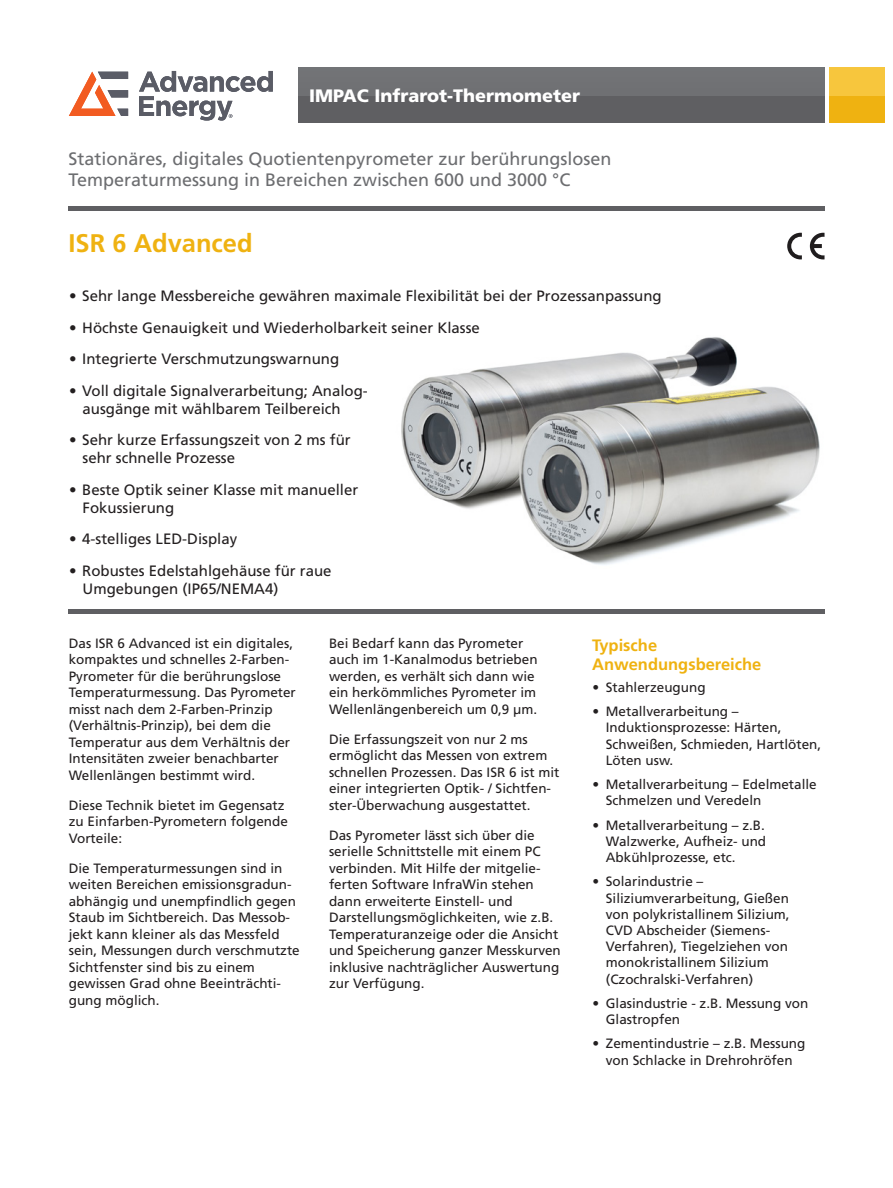
<style>
.page{position:relative;width:893px;height:1188px;background:#fff}
.page>*{position:absolute;margin:0;border:0;box-sizing:border-box;transform-origin:0 0}
.Sub_Heading_2{font:700 25.5px "Frutiger";color:#efb211}
.Sub_Heading_1__Gray{font:18px/21px "Frutiger";color:#6c6d70}
.t1{font:900 18px "Frutiger";color:#fff}
.Bullet_List_Heading{font:700 16.5px/19.8px "Frutiger";color:#efb211}
.t2{font:15px/18px "Frutiger";color:#231f20}
.Column_Text{font:13.5px/16.5px "Frutiger";color:#231f20}
</style>
<div class="page">
<div style="left:298px;top:68px;width:527px;height:55px;background:linear-gradient(to right,#68686b,#68686b)"></div>
<svg style="left:829px;top:68px;width:55px;height:55px;background:#f3bc27"></svg>
<div style="left:68px;top:206px;width:756px;height:5px;background:#5f5f62"></div>
<div style="left:68px;top:609px;width:756px;height:5px;background:#5f5f62"></div>
<svg style="left:787px;top:233px;width:15px;height:26px"></svg>
<svg style="left:810px;top:233px;width:14px;height:26px"></svg>
<img style="left:401px;top:337px;width:419px;height:228px">
<svg style="left:69px;top:72px;width:59px;height:44px"></svg>
<svg style="left:139px;top:71px;width:134px;height:50px"></svg>
<h2 class="t1" style="left:309px;top:85px;width:272px">IMPAC Infrarot-Thermometer</h2>
<p class="Sub_Heading_1__Gray" style="left:68px;top:148px;width:545px">Stationäres, digitales Quotientenpyrometer zur berührungslosen<br>Temperaturmessung in Bereichen zwischen 600 und 3000 °C</p>
<p class="Sub_Heading_2" style="left:68px;top:228px;width:186px">ISR 6 Advanced</p>
<p class="t2" style="left:69px;top:287px;width:594px">• Sehr lange Messbereiche gewähren maximale Flexibilität bei der Prozessanpassung</p>
<p class="t2" style="left:69px;top:318px;width:412px">• Höchste Genauigkeit und Wiederholbarkeit seiner Klasse</p>
<p class="t2" style="left:69px;top:350px;width:272px">• Integrierte Verschmutzungswarnung</p>
<p class="t2" style="left:83px;top:381px;width:287px;text-indent:-14px">• Voll digitale Signalverarbeitung; Analog&shy;ausgänge mit wählbarem Teilbereich</p>
<p class="t2" style="left:83px;top:431px;width:270px;text-indent:-14px">• Sehr kurze Erfassungszeit von 2 ms für sehr schnelle Prozesse</p>
<p class="t2" style="left:83px;top:480px;width:277px;text-indent:-14px">• Beste Optik seiner Klasse mit manueller<br>Fokussierung</p>
<p class="t2" style="left:69px;top:530px;width:170px">• 4-stelliges LED-Display</p>
<p class="t2" style="left:83px;top:561px;width:250px;text-indent:-14px">• Robustes Edelstahlgehäuse für raue<br>Umgebungen (IP65/NEMA4)</p>
<p class="Column_Text" style="left:69px;top:635px;width:229px">Das ISR 6 Advanced ist ein digitales, kompaktes und schnelles 2-Farben-Pyrometer für die berührungslose Temperaturmessung. Das Pyrometer misst nach dem 2-Farben-Prinzip (Verhältnis-Prinzip), bei dem die Temperatur aus dem Verhältnis der Intensitäten zweier benachbarter Wellenlängen bestimmt wird.</p>
<p class="Column_Text" style="left:69px;top:797px;width:221px">Diese Technik bietet im Gegensatz zu Einfarben-Pyrometern folgende<br>Vorteile:</p>
<p class="Column_Text" style="left:69px;top:860px;width:233px">Die Temperaturmessungen sind in weiten Bereichen emissionsgradun&shy;abhängig und unempfindlich gegen<br>Staub im Sichtbereich. Das Messob&shy;jekt kann kleiner als das Messfeld sein, Messungen durch verschmutzte<br>Sichtfenster sind bis zu einem gewissen Grad ohne Beeinträchti&shy;gung möglich.</p>
<p class="Column_Text" style="left:329px;top:635px;width:210px">Bei Bedarf kann das Pyrometer auch im 1-Kanalmodus betrieben werden, es verhält sich dann wie ein herkömmliches Pyrometer im<br>Wellenlängenbereich um 0,9 µm.</p>
<p class="Column_Text" style="left:329px;top:731px;width:232px">Die Erfassungszeit von nur 2 ms ermöglicht das Messen von extrem schnellen Prozessen. Das ISR 6 ist mit einer integrierten Optik- / Sichtfen&shy;ster-Überwachung ausgestattet.</p>
<p class="Column_Text" style="left:329px;top:827px;width:233px">Das Pyrometer lässt sich über die serielle Schnittstelle mit einem PC verbinden. Mit Hilfe der mitgelie&shy;ferten Software InfraWin stehen dann erweiterte Einstell- und Darstellungsmöglichkeiten, wie z.B.<br>Temperaturanzeige oder die Ansicht und Speicherung ganzer Messkurven inklusive nachträglicher Auswertung zur Verfügung.</p>
<p class="Bullet_List_Heading" style="left:592px;top:635px;width:171px">Typische<br>Anwendungsbereiche</p>
<p class="Column_Text" style="left:592px;top:679px;width:115px">• Stahlerzeugung</p>
<p class="Column_Text" style="left:606px;top:703px;width:217px;text-indent:-14px">• Metallverarbeitung –<br>Induktionsprozesse: Härten,<br>Schweißen, Schmieden, Hartlöten,<br>Löten usw.</p>
<p class="Column_Text" style="left:606px;top:776px;width:212px;text-indent:-14px">• Metallverarbeitung – Edelmetalle<br>Schmelzen und Veredeln</p>
<p class="Column_Text" style="left:606px;top:817px;width:162px;text-align:justify;text-indent:-14px">• Metallverarbeitung – z.B.<br>Walzwerke, Aufheiz- und Abkühlprozesse, etc.</p>
<p class="Column_Text" style="left:606px;top:873px;width:185px;text-indent:-14px">• Solarindustrie –<br>Siliziumverarbeitung, Gießen von polykristallinem Silizium,<br>CVD Abscheider (Siemens-<br>Verfahren), Tiegelziehen von monokristallinem Silizium (Czochralski-Verfahren)</p>
<p class="Column_Text" style="left:606px;top:995px;width:204px;text-indent:-14px">• Glasindustrie - z.B. Messung von<br>Glastropfen</p>
<p class="Column_Text" style="left:592px;top:1035px;width:215px;text-align:center">• Zementindustrie – z.B. Messung von Schlacke in Drehrohröfen</p>
</div>
